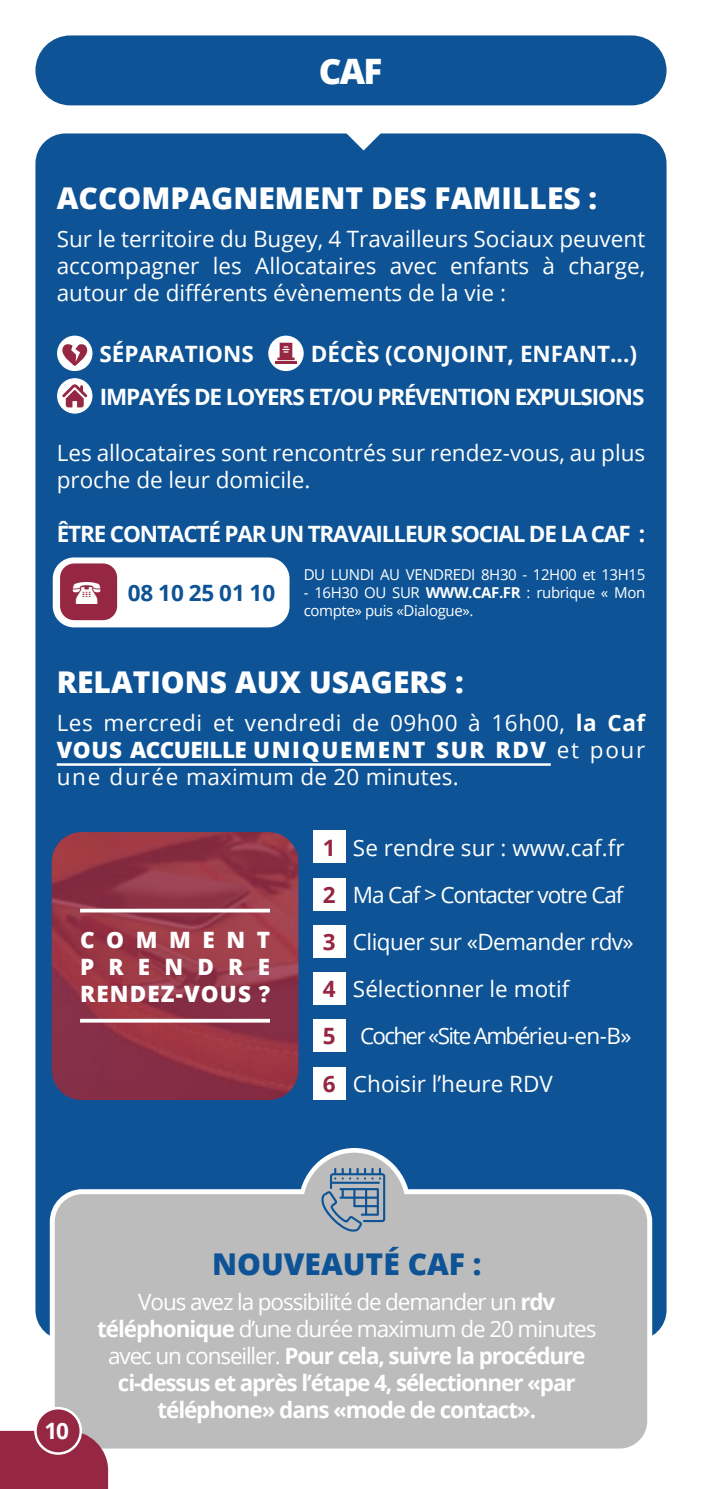
<style>
.page{position:relative;width:702px;height:1489px;background:#fff}
.page>*{position:absolute;margin:0;border:0;box-sizing:border-box;transform-origin:0 0}
.t1{font:800 35px "Open Sans";color:#fff}
.t2{font:800 30px "Open Sans";color:#fff}
.t3{font:800 30px "Open Sans";color:#0d5395}
.t4{font:22.5px/27px "Open Sans";color:#fff;text-align:justify}
.t5{font:700 22.5px/27px "Open Sans";letter-spacing:-.05em;color:#fff}
.t6{font:800 22.5px/27px "Open Sans";letter-spacing:.515em;color:#fff;text-align:justify}
.t7{font:700 22.5px "Open Sans";color:#fff}
.t8{font:22.5px "Open Sans";letter-spacing:-.075em;color:#fff}
.t9{font:22.5px "Open Sans";letter-spacing:-.05em;color:#fff}
.t10{font:22.5px "Open Sans";letter-spacing:-.025em;color:#fff}
.t11{font:700 22.5px "Open Sans";color:#0d5395}
.t12{font:700 22.5px/47.2px "Open Sans";color:#952742;text-align:justify}
.t13{font:15px/18px "Open Sans";letter-spacing:-.025em;color:#fff}
.s1{font-weight:700}
.s2{font-weight:800}
.s3{font-weight:400}
</style>
<div class="page">
<div style="left:35px;top:133px;width:631px;height:1206px;background:#0d5395;border-radius:30px"></div>
<hr style="left:57px;top:763px;width:493px;height:2px;background:#fff">
<div style="left:57px;top:335px;width:35px;height:36px;background:#fff;border-radius:50%"></div>
<svg style="left:62px;top:344px;width:25px;height:22px"></svg>
<div style="left:57px;top:378px;width:35px;height:35px;background:#fff;border-radius:50%"></div>
<svg style="left:62px;top:384px;width:25px;height:23px"></svg>
<svg style="left:268px;top:335px;width:36px;height:36px"></svg>
<svg style="left:277px;top:343px;width:17px;height:17px"></svg>
<hr style="left:275px;top:361px;width:21px;height:3px;background:#952742">
<div style="left:53px;top:557px;width:236px;height:70px;background:#fff;border-radius:21px"></div>
<div style="left:60px;top:563px;width:57px;height:57px;background:#952742;border-radius:14px"></div>
<div style="left:313px;top:877px;width:33px;height:33px;background:#fff"></div>
<div style="left:313px;top:925px;width:33px;height:33px;background:#fff"></div>
<div style="left:313px;top:971px;width:33px;height:33px;background:#fff"></div>
<div style="left:313px;top:1019px;width:33px;height:33px;background:#fff"></div>
<div style="left:313px;top:1067px;width:33px;height:32px;background:#fff"></div>
<div style="left:313px;top:830px;width:33px;height:33px;background:#fff"></div>
<img style="left:52px;top:832px;width:246px;height:267px">
<svg style="left:80px;top:908px;width:190px;height:4px"></svg>
<svg style="left:80px;top:1018px;width:190px;height:4px"></svg>
<div style="left:298px;top:1147px;width:112px;height:116px;border:8px solid #fff;border-radius:50%"></div>
<div style="left:52px;top:1191px;width:597px;height:259px;background:#bcbcbc;border-radius:30px"></div>
<div style="left:50px;top:1189px;width:602px;height:264px;border:5px solid #fff;border-radius:30px"></div>
<div style="left:303px;top:1152px;width:102px;height:106px;background:#bcbcbc;border-radius:50%"></div>
<svg style="left:321px;top:1167px;width:64px;height:64px"></svg>
<svg style="left:331px;top:105px;width:65px;height:45px"></svg>
<div style="left:35px;top:35px;width:631px;height:70px;background:#0d5395;border-radius:35px"></div>
<svg style="left:0;top:1430px;width:108px;height:58px;background:#99344d"></svg>
<div style="left:35px;top:1407px;width:46px;height:46px;background:#952742;border-radius:50%"></div>
<div style="left:34px;top:1406px;width:48px;height:48px;border:2px solid #fff;border-radius:50%"></div>
<h1 class="t1" style="left:319px;top:44px;width:65px">CAF</h1>
<h2 class="t2" style="left:57px;top:175px;width:542px">ACCOMPAGNEMENT DES FAMILLES :</h2>
<p class="t4" style="left:57px;top:224px;width:590px">Sur le territoire du Bugey, 4 Travailleurs Sociaux peuvent accompagner les Allocataires avec enfants à charge, autour de différents évènements de la vie :</p>
<p class="t5" style="left:100px;top:332px;width:546px;line-height:42.5px">SÉPARATIONS<br>IMPAYÉS DE LOYERS ET/OU PRÉVENTION EXPULSIONS</p>
<p class="t7" style="left:311px;top:338px;width:328px">DÉCÈS (CONJOINT, ENFANT...)</p>
<p class="t4" style="left:57px;top:438px;width:590px">Les allocataires sont rencontrés sur rendez-vous, au plus proche de leur domicile.</p>
<p class="t5" style="left:57px;top:519px;width:590px">ÊTRE CONTACTÉ PAR UN TRAVAILLEUR SOCIAL DE LA CAF :</p>
<p class="t13" style="left:304px;top:565px;width:343px">DU LUNDI AU VENDREDI 8H30 - 12H00 et 13H15</p>
<p class="t13" style="left:304px;top:583px;width:343px">- 16H30 OU SUR <span class="s1">WWW.CAF.FR</span> : rubrique « Mon compte» puis «Dialogue».</p>
<p class="t11" style="left:128px;top:577px;width:149px">08 10 25 01 10</p>
<h2 class="t2" style="left:57px;top:659px;width:408px">RELATIONS AUX USAGERS :</h2>
<p class="t4" style="left:57px;top:708px;width:590px">Les mercredi et vendredi de 09h00 à 16h00, <span class="s1">la Caf </span><span class="s2">VOUS ACCUEILLE UNIQUEMENT SUR RDV</span> et pour une durée maximum de 20 minutes.</p>
<p class="t6" style="left:80px;top:925px;width:191px">COMMENT PRENDRE RENDEZ-VOUS ?</p>
<p class="t12" style="left:323px;top:823px;width:14px">1</p>
<p class="t12" style="left:323px;top:870px;width:14px">2<br>3<br>4<br>5<br>6</p>
<p class="t4" style="left:353px;top:833px;width:273px">Se rendre sur : www.caf.fr</p>
<p class="t9" style="left:353px;top:879px;width:272px">Ma Caf &gt; Contacter votre Caf</p>
<p class="t10" style="left:353px;top:926px;width:282px">Cliquer sur «Demander rdv»</p>
<p class="t4" style="left:353px;top:974px;width:218px">Sélectionner le motif</p>
<p class="t8" style="left:360px;top:1020px;width:273px">Cocher «Site Ambérieu-en-B»</p>
<p class="t4" style="left:353px;top:1069px;width:201px">Choisir l’heure RDV</p>
<p class="t5" style="left:44px;top:1416px;width:26px">10</p>
<h2 class="t3" style="left:212px;top:1240px;width:271px">NOUVEAUTÉ CAF :</h2>
<p class="t5" style="left:97px;top:1287px;width:500px;text-align:center"><span class="s3">Vous avez la possibilité de demander un</span> rdv téléphonique <span class="s3">d’une durée maximum de 20 minutes avec un conseiller.</span> Pour cela, suivre la procédure ci-dessus et après l’étape 4, sélectionner «par téléphone» dans «mode de contact».</p>
</div>
